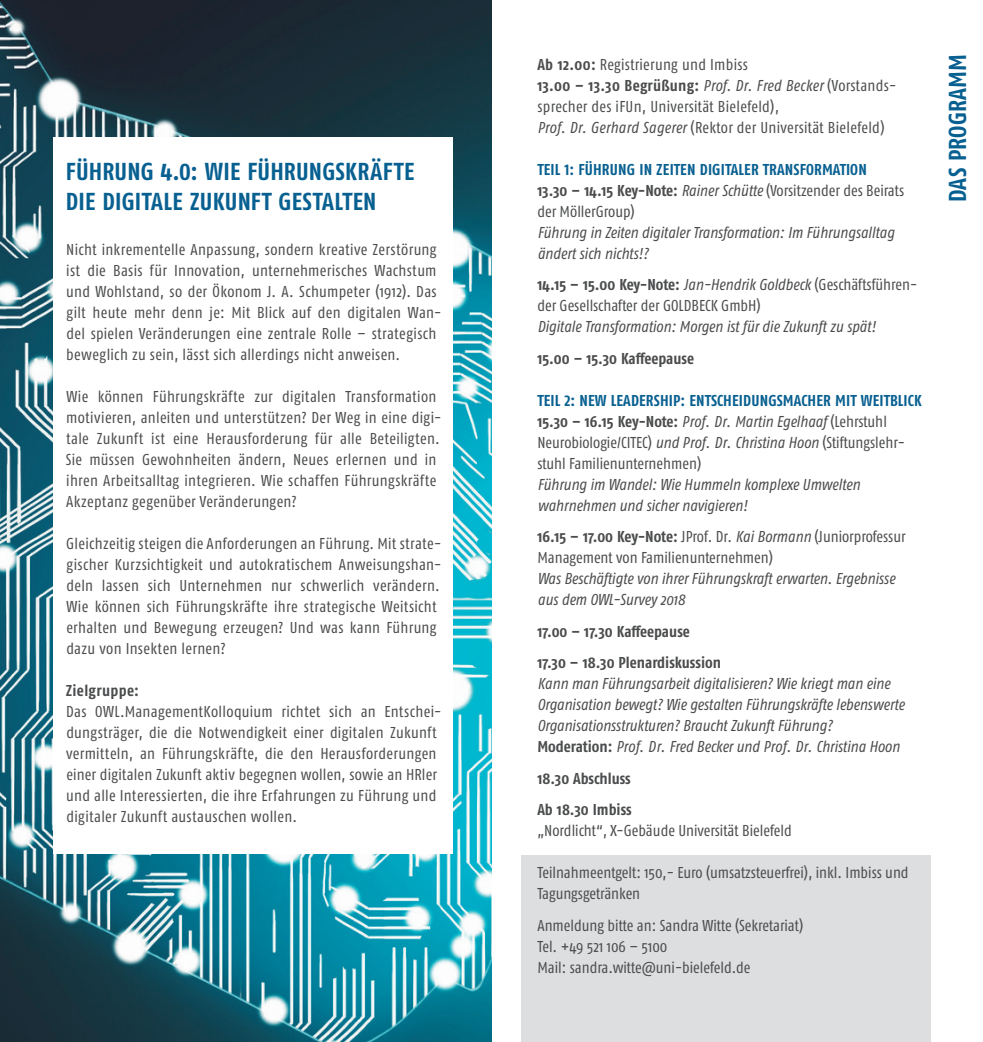
<style>
.page{position:relative;width:983px;height:1042px;background:#fff}
.page>*{position:absolute;margin:0;border:0;box-sizing:border-box;transform-origin:0 0}
.t1{font:700 condensed 24.5px/29.4px "Fago Pro";letter-spacing:.005em;color:#086091}
.t2{font:condensed 15.75px/21px "Fago Pro";letter-spacing:.015em;color:#4b4c4d}
.t3{font:italic condensed 15.75px/21px "Fago Pro";color:#4b4c4d}
.t4{font:700 condensed 15.75px/21px "Fago Pro";letter-spacing:.01em;color:#086091}
.t5{font:700 condensed 15.75px/31.5px "Fago Pro";color:#4b4c4d}
.t6{font:700 condensed 15.75px "Fago Pro";letter-spacing:.025em;color:#4b4c4d}
.s1{font-weight:700}
.s2{font-style:italic}
.s3{color:#4b4c4d}
.s4{font-weight:400;font-style:italic;color:#4b4c4d}
.s5{font-weight:400;color:#4b4c4d}
.s6{font-weight:700;color:#086091}
.s7{font-weight:700;font-style:normal}
</style>
<div class="page">
<div style="left:521px;top:856px;width:409px;height:186px;background:#dddee0"></div>
<img style="left:0;top:0;width:491px;height:1042px">
<div style="left:54px;top:137px;width:398px;height:716px;background:#fff"></div>
<h1 class="t1" style="left:66px;top:157px;width:350px">FÜHRUNG 4.0: WIE FÜHRUNGSKRÄFTE<br>DIE DIGITALE ZUKUNFT GESTALTEN</h1>
<p class="t2" style="left:66px;top:239px;width:376px">Nicht inkrementelle Anpassung, sondern kreative Zerstörung ist die Basis für Innovation, unternehmerisches Wachstum und Wohlstand, so der Ökonom J. A. Schumpeter (1912). Das gilt heute mehr denn je: Mit Blick auf den digitalen Wan&shy;del spielen Veränderungen eine zentrale Rolle – strategisch beweglich zu sein, lässt sich allerdings nicht anweisen.</p>
<p class="t2" style="left:66px;top:386px;width:377px">Wie können Führungskräfte zur digitalen Transformation motivieren, anleiten und unterstützen? Der Weg in eine digi&shy;tale Zukunft ist eine Herausforderung für alle Beteiligten.<br>Sie müssen Gewohnheiten ändern, Neues erlernen und in ihren Arbeitsalltag integrieren. Wie schaffen Führungskräfte Akzeptanz gegenüber Veränderungen?</p>
<p class="t2" style="left:66px;top:533px;width:376px">Gleichzeitig steigen die Anforderungen an Führung. Mit strate&shy;gischer Kurzsichtigkeit und autokratischem Anweisungshan&shy;deln lassen sich Unternehmen nur schwerlich verändern.<br>Wie können sich Führungskräfte ihre strategische Weitsicht erhalten und Bewegung erzeugen? Und was kann Führung dazu von Insekten lernen?</p>
<p class="t6" style="left:66px;top:681px;width:75px">Zielgruppe:</p>
<p class="t2" style="left:66px;top:701px;width:377px">Das OWL.ManagementKolloquium richtet sich an Entschei&shy;dungsträger, die die Notwendigkeit einer digitalen Zukunft vermitteln, an Führungskräfte, die den Herausforderungen einer digitalen Zukunft aktiv begegnen wollen, sowie an HRler und alle Interessierten, die ihre Erfahrungen zu Führung und digitaler Zukunft austauschen wollen.</p>
<p class="t2" style="left:537px;top:54px;width:360px"><span class="s1">Ab 12.00:</span> Registrierung und Imbiss<br><span class="s1">13.00 – 13.30 Begrüßung:</span> <span class="s2">Prof. Dr. Fred Becker</span> (Vorstands&shy;sprecher des iFUn, Universität Bielefeld),<br><span class="s2">Prof. Dr. Gerhard Sagerer</span> (Rektor der Universität Bielefeld)</p>
<p class="t4" style="left:537px;top:159px;width:368px">TEIL 1: FÜHRUNG IN ZEITEN DIGITALER TRANSFORMATION<br><span class="s3">13.30 – 14.15 Key-Note:</span> <span class="s4">Rainer Schütte</span> <span class="s5">(Vorsitzender des Beirats der MöllerGroup)</span></p>
<p class="t3" style="left:537px;top:222px;width:358px">Führung in Zeiten digitaler Transformation: Im Führungsalltag ändert sich nichts!?</p>
<p class="t2" style="left:537px;top:274px;width:381px"><span class="s1">14.15 – 15.00 Key-Note:</span> <span class="s2">Jan-Hendrik Goldbeck</span> (Geschäftsführen&shy;der Gesellschafter der GOLDBECK GmbH)</p>
<p class="t3" style="left:537px;top:316px;width:339px">Digitale Transformation: Morgen ist für die Zukunft zu spät!</p>
<p class="t5" style="left:537px;top:342px;width:158px">15.00 – 15.30 Kaffeepause</p>
<p class="t2" style="left:537px;top:390px;width:386px"><span class="s6">TEIL 2: NEW LEADERSHIP: ENTSCHEIDUNGSMACHER MIT WEITBLICK </span><span class="s1">15.30 – 16.15 Key-Note:</span> <span class="s2">Prof. Dr. Martin Egelhaaf</span> (Lehrstuhl Neurobiologie/CITEC) <span class="s2">und Prof. Dr. Christina Hoon</span> (Stiftungslehr&shy;stuhl Familienunternehmen)</p>
<p class="t3" style="left:537px;top:473px;width:324px">Führung im Wandel: Wie Hummeln komplexe Umwelten wahrnehmen und sicher navigieren!</p>
<p class="t2" style="left:537px;top:526px;width:369px"><span class="s1">16.15 – 17.00 Key-Note:</span> JProf. Dr. <span class="s2">Kai Bormann</span> (Juniorprofessur<br>Management von Familienunternehmen)</p>
<p class="t3" style="left:537px;top:568px;width:359px">Was Beschäftigte von ihrer Führungskraft erwarten. Ergebnisse aus dem OWL-Survey 2018</p>
<p class="t5" style="left:537px;top:615px;width:185px">17.00 – 17.30 Kaffeepause<br>17.30 – 18.30 Plenardiskussion</p>
<p class="t3" style="left:537px;top:673px;width:368px">Kann man Führungsarbeit digitalisieren? Wie kriegt man eine Organisation bewegt? Wie gestalten Führungskräfte lebenswerte Organisationsstrukturen? Braucht Zukunft Führung?<br><span class="s7">Moderation:</span> Prof. Dr. Fred Becker und Prof. Dr. Christina Hoon</p>
<p class="t5" style="left:537px;top:762px;width:96px">18.30 Abschluss<br>Ab 18.30 Imbiss</p>
<p class="t2" style="left:537px;top:820px;width:256px">„Nordlicht“, X-Gebäude Universität Bielefeld</p>
<p class="t2" style="left:537px;top:862px;width:372px">Teilnahmeentgelt: 150,- Euro (umsatzsteuerfrei), inkl. Imbiss und<br>Tagungsgetränken</p>
<p class="t2" style="left:537px;top:914px;width:267px">Anmeldung bitte an: Sandra Witte (Sekretariat)<br>Tel. +49 521 106 – 5100<br>Mail: sandra.witte@uni-bielefeld.de</p>
<h1 class="t1" style="left:942px;top:202px;width:150px;rotate:-90deg">DAS PROGRAMM</h1>
</div>
